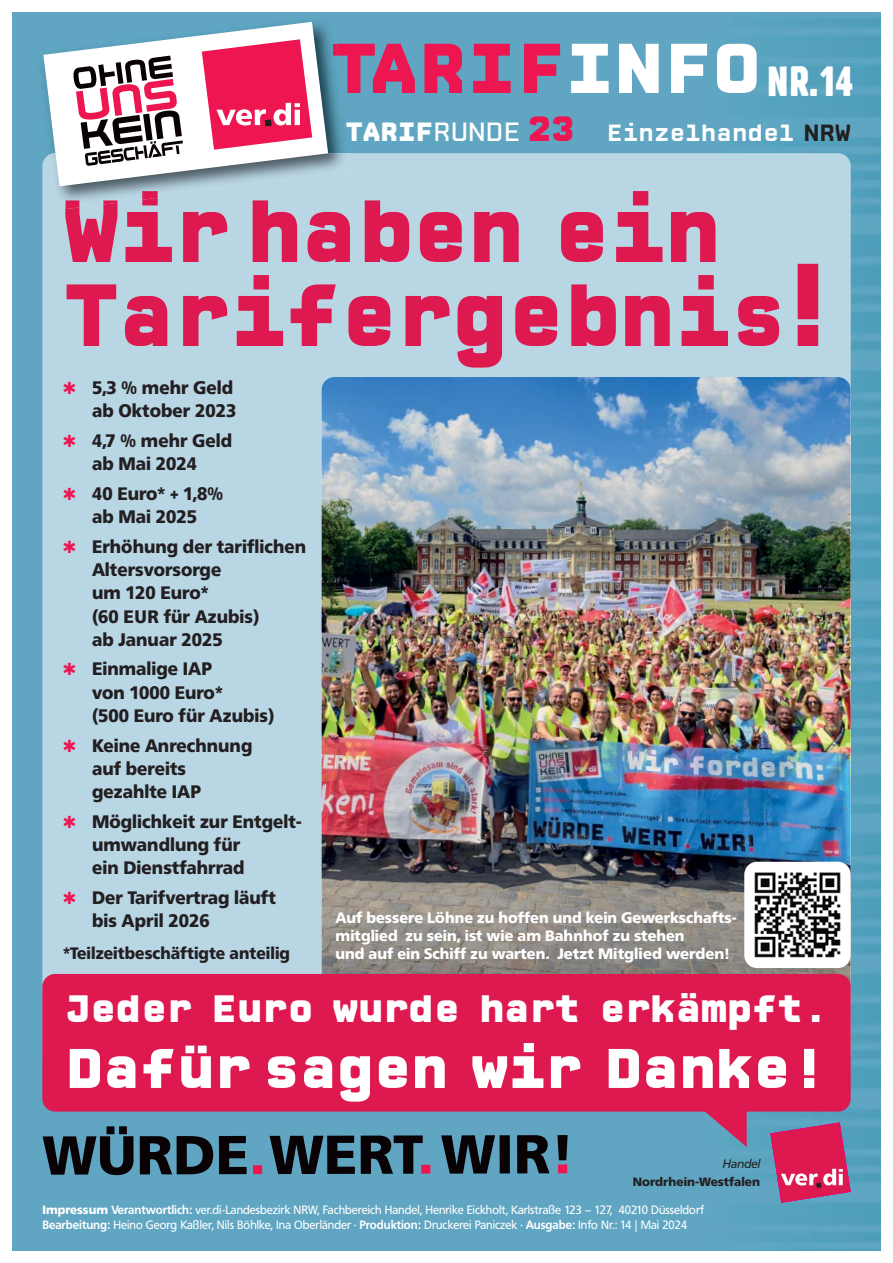
<style>
.page{position:relative;width:893px;height:1263px;background:#fff}
.page>*{position:absolute;margin:0;border:0;box-sizing:border-box;transform-origin:0 0}
.t1{font:900 90px/84px "CP Prop.v 07";color:#de1950;scale:.95 1}
.t2{font:900 72px "CP Mono.v 07";letter-spacing:.03em;color:#ed1651}
.t3{font:900 57px "CP Mono.v 07";color:#fff}
.t4{font:42px "Block Berthold Con BQ Extra";color:#fff}
.t5{font:900 39px "CP Mono.v 07";color:#fff}
.t6{font:700 24px "CP Mono.v 07";color:#fff}
.t7{font:900 18px/23.2px "Frutiger BQ";color:#231f20;scale:.95 1}
.t8{font:900 16.5px "Frutiger BQ";color:#231f20;scale:.95 1}
.t9{font:900 15px/18px "Frutiger BQ";color:#fff}
.t10{font:12px/14.4px "Frutiger BQ";color:#fff;scale:.96 1}
.t11{font:900 12px "Frutiger BQ";color:#231f20}
.t12{font:italic 12px "Frutiger BQ";color:#231f20}
.s1{color:#fff}
.s2{font-weight:900;font-size:27px}
.s3{font-family:"CP Mono.v 07 Plain";font-weight:400;font-size:27px}
.s4{font-weight:900;font-size:36px;color:#ed1651}
.s5{color:#211f20}
.s6{font-size:120px}
.s7{font-weight:900}
.s8{font-weight:700}
</style>
<div class="page">
<img style="left:12px;top:12px;width:868px;height:1239px">
<div style="left:42px;top:153px;width:808px;height:913px;background:#b9d6e5;border-radius:13px"></div>
<svg style="left:684px;top:1112px;width:62px;height:35px;background:#87779d"></svg>
<svg style="left:770px;top:1122px;width:80px;height:81px;background:#c14776"></svg>
<svg style="left:441px;top:1135px;width:126px;height:39px;background:#2e4755"></svg>
<div style="left:421px;top:1165px;width:9px;height:9px;background:#ed1651"></div>
<svg style="left:269px;top:1135px;width:154px;height:39px;background:#2e4754"></svg>
<div style="left:253px;top:1165px;width:9px;height:9px;background:#ed1651"></div>
<svg style="left:43px;top:1126px;width:203px;height:49px;background:#365666"></svg>
<div style="left:558px;top:1164px;width:9px;height:9px;background:#ed1651"></div>
<img style="left:35px;top:13px;width:315px;height:143px">
<img style="left:58px;top:153px;width:294px;height:45px">
<svg style="left:333px;top:44px;width:6px;height:13px"></svg>
<svg style="left:346px;top:125px;width:2px;height:16px"></svg>
<img style="left:65px;top:191px;width:94px;height:18px">
<svg style="left:43px;top:22px;width:285px;height:164px"></svg>
<svg style="left:73px;top:56px;width:110px;height:110px"></svg>
<svg style="left:202px;top:39px;width:110px;height:111px"></svg>
<img style="left:321px;top:377px;width:529px;height:606px">
<div style="left:42px;top:974px;width:808px;height:138px;background:#de1950;border-radius:13px"></div>
<div style="left:744px;top:862px;width:106px;height:106px;background:#fff;border-radius:13px"></div>
<img style="left:754px;top:872px;width:87px;height:86px">
<h2 class="t2" style="left:330px;top:41px;width:431px">TARIF<span class="s1">INFO</span></h2>
<h3 class="t6" style="left:345px;top:119px;width:507px"><span class="s2">TARIF</span><span class="s3">RUNDE</span> <span class="s4">23</span> Einzelhandel <span class="s5">NRW</span></h3>
<h3 class="t4" style="left:768px;top:67px;width:87px">NR.14</h3>
<h1 class="t1" style="left:64px;top:189px;width:807px">Wir haben ein<br>Tarifergebnis<span class="s6">!</span></h1>
<p class="t7" style="left:92px;top:378px;width:153px">5,3 % mehr Geld ab Oktober 2023</p>
<p class="t7" style="left:92px;top:431px;width:149px">4,7 % mehr Geld ab Mai 2024</p>
<p class="t7" style="left:92px;top:484px;width:139px">40 Euro* + 1,8% ab Mai 2025</p>
<p class="t7" style="left:92px;top:536px;width:227px">Erhöhung der tariflichen<br>Altersvorsorge<br>um 120 Euro*<br>(60 EUR für Azubis)<br>ab Januar 2025</p>
<p class="t7" style="left:92px;top:659px;width:194px">Einmalige IAP<br>von 1000 Euro*<br>(500 Euro für Azubis)</p>
<p class="t7" style="left:92px;top:735px;width:170px">Keine Anrechnung auf bereits gezahlte IAP</p>
<p class="t7" style="left:92px;top:811px;width:222px">Möglichkeit zur Entgelt&shy;umwandlung für<br>ein Dienstfahrrad</p>
<p class="t7" style="left:92px;top:887px;width:195px">Der Tarifvertrag läuft bis April 2026</p>
<p class="t8" style="left:63px;top:946px;width:240px">*Teilzeitbeschäftigte anteilig</p>
<p class="t9" style="left:335px;top:910px;width:403px">Auf bessere Löhne zu hoffen und kein Gewerkschafts&shy;mitglied zu sein, ist wie am Bahnhof zu stehen<br>und auf ein Schiff zu warten. Jetzt Mitglied werden!</p>
<h3 class="t5" style="left:66px;top:994px;width:764px">Jeder Euro wurde hart erkämpft.</h3>
<h3 class="t3" style="left:66px;top:1047px;width:762px">Dafür sagen wir Danke!</h3>
<p class="t12" style="left:723px;top:1159px;width:39px">Handel</p>
<p class="t11" style="left:632px;top:1177px;width:129px">Nordrhein-Westfalen</p>
<p class="t10" style="left:42px;top:1204px;width:690px"><span class="s7">Impressum</span> <span class="s8">Verantwortlich:</span> ver.di-Landesbezirk NRW, Fachbereich Handel, Henrike Eickholt, Karlstraße 123 – 127, 40210 Düsseldorf<br><span class="s8">Bearbeitung:</span> Heino Georg Kaßler, Nils Böhlke, Ina Oberländer · <span class="s8">Produktion:</span> Druckerei Paniczek · <span class="s8">Ausgabe:</span> Info Nr.: 14 | Mai 2024</p>
</div>
